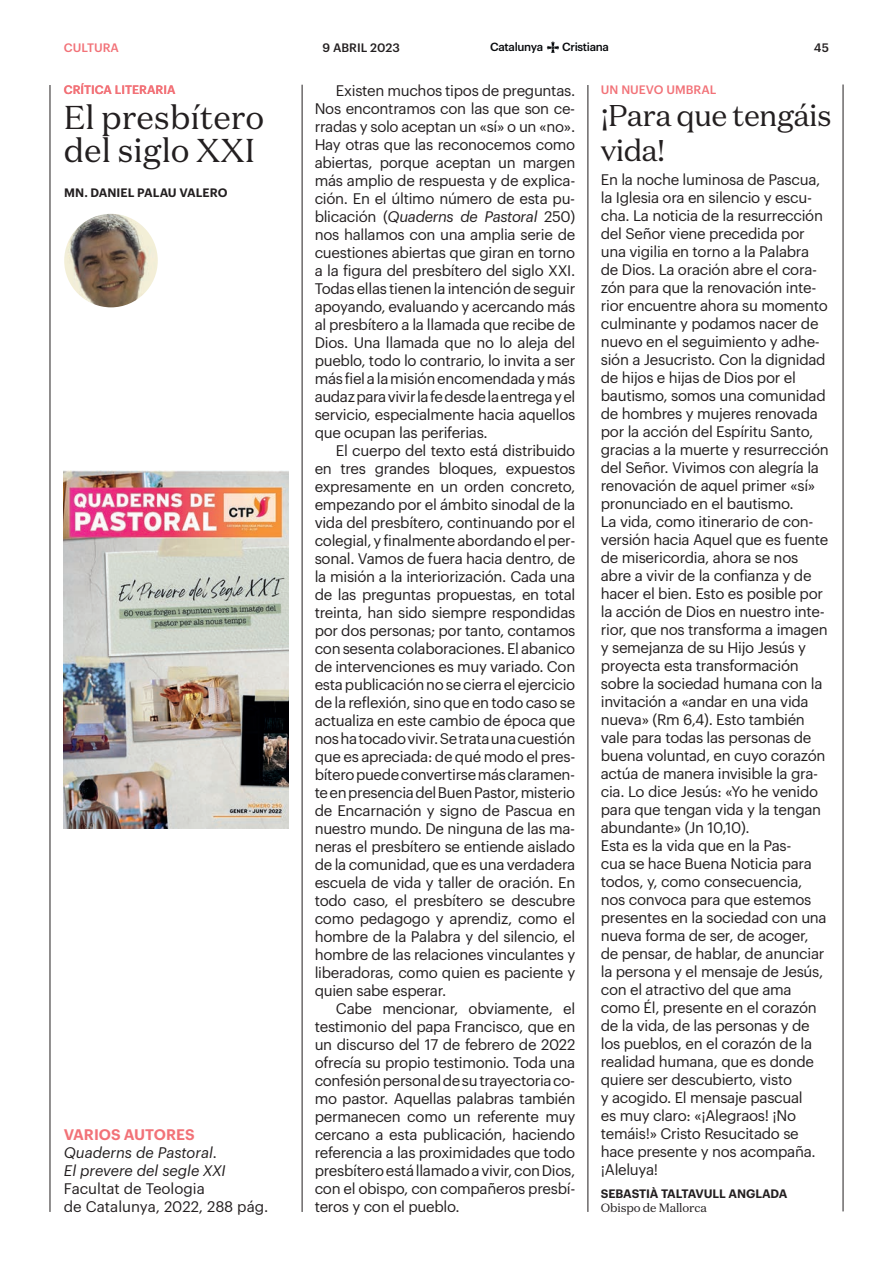
<style>
.page{position:relative;width:893px;height:1263px;background:#fff}
.page>*{position:absolute;margin:0;border:0;box-sizing:border-box;transform-origin:0 0}
.t1{font:33px/33px "Domaine Text";color:#231f20}
.t2{font:30px/34.5px "Domaine Text";letter-spacing:-.02em;color:#231f20}
.t3{font:15px/18px "Graphik";letter-spacing:-.02em;color:#231f20;text-align:justify}
.t4{font:15px/18px "Graphik";color:#231f20}
.t5{font:italic 15px/18px "Graphik";color:#231f20}
.t6{font:600 15px "Graphik";color:#f27278}
.t7{font:600 12px "Graphik";letter-spacing:-.005em;color:#231f20}
.t8{font:500 12px "Graphik";color:#f27278}
.t9{font:12px "Domaine Text";letter-spacing:-.01em;color:#231f20}
.t10{font:500 12px "Graphik";color:#231f20}
.t11{font:500 11.55px "Graphik";letter-spacing:-.03em;color:#07090c}
.s1{font-style:italic}
</style>
<div class="page">
<svg style="left:547px;top:42px;width:12px;height:11px"></svg>
<hr style="left:843px;top:85px;width:1px;height:1126px;background:#231f20">
<hr style="left:50px;top:85px;width:1px;height:1127px;background:#231f20">
<hr style="left:588px;top:85px;width:1px;height:1127px;background:#231f20">
<hr style="left:302px;top:85px;width:1px;height:1127px;background:#231f20">
<img style="left:64px;top:471px;width:225px;height:358px">
<img style="left:64px;top:214px;width:94px;height:93px;border-radius:47px">
<p class="t10" style="left:322px;top:38px;width:79px">9 ABRIL 2023</p>
<p class="t11" style="left:490px;top:38px;width:54px">Catalunya</p>
<p class="t11" style="left:562px;top:38px;width:48px">Cristiana</p>
<p class="t10" style="left:814px;top:38px;width:17px">45</p>
<p class="t8" style="left:601px;top:81px;width:117px">UN NUEVO UMBRAL</p>
<p class="t8" style="left:64px;top:39px;width:57px">CULTURA</p>
<p class="t8" style="left:64px;top:81px;width:113px">CRÍTICA LITERARIA</p>
<p class="t3" style="left:315px;top:81px;width:262px;text-indent:21px">Existen muchos tipos de preguntas.<br>Nos encontramos con las que son ce&shy;rradas y solo aceptan un «sí» o un «no».<br>Hay otras que las reconocemos como abiertas, porque aceptan un margen más amplio de respuesta y de explica&shy;ción. En el último número de esta pu&shy;blicación (<span class="s1">Quaderns de Pastoral</span> 250) nos hallamos con una amplia serie de cuestiones abiertas que giran en torno a la figura del presbítero del siglo XXI.<br>Todas ellas tienen la intención de seguir apoyando, evaluando y acercando más al presbítero a la llamada que recibe de Dios. Una llamada que no lo aleja del pueblo, todo lo contrario, lo invita a ser más fiel a la misión encomendada y más audaz para vivir la fe desde la entrega y el servicio, especialmente hacia aquellos que ocupan las periferias.</p>
<p class="t3" style="left:315px;top:441px;width:262px;text-indent:21px">El cuerpo del texto está distribuido en tres grandes bloques, expuestos expresamente en un orden concreto, empezando por el ámbito sinodal de la vida del presbítero, continuando por el colegial, y finalmente abordando el per&shy;sonal. Vamos de fuera hacia dentro, de la misión a la interiorización. Cada una de las preguntas propuestas, en total treinta, han sido siempre respondidas por dos personas; por tanto, contamos con sesenta colaboraciones. El abanico de intervenciones es muy variado. Con esta publicación no se cierra el ejercicio de la reflexión, sino que en todo caso se actualiza en este cambio de época que nos ha tocado vivir. Se trata una cuestión que es apreciada: de qué modo el pres&shy;bítero puede convertirse más claramen&shy;te en presencia del Buen Pastor, misterio de Encarnación y signo de Pascua en nuestro mundo. De ninguna de las ma&shy;neras el presbítero se entiende aislado de la comunidad, que es una verdadera escuela de vida y taller de oración. En todo caso, el presbítero se descubre como pedagogo y aprendiz, como el hombre de la Palabra y del silencio, el hombre de las relaciones vinculantes y liberadoras, como quien es paciente y quien sabe esperar.</p>
<p class="t3" style="left:315px;top:999px;width:262px;text-indent:21px">Cabe mencionar, obviamente, el testimonio del papa Francisco, que en un discurso del 17 de febrero de 2022 ofrecía su propio testimonio. Toda una confesión personal de su trayectoria co&shy;mo pastor. Aquellas palabras también permanecen como un referente muy cercano a esta publicación, haciendo referencia a las proximidades que todo presbítero está llamado a vivir, con Dios, con el obispo, con compañeros presbí&shy;teros y con el pueblo.</p>
<h2 class="t2" style="left:601px;top:98px;width:232px">¡Para que tengáis vida!</h2>
<h1 class="t1" style="left:64px;top:100px;width:202px">El presbítero del siglo XXI</h1>
<p class="t3" style="left:601px;top:170px;width:229px;text-align:left">En la noche luminosa de Pascua, la Iglesia ora en silencio y escu&shy;cha. La noticia de la resurrección del Señor viene precedida por una vigilia en torno a la Palabra de Dios. La oración abre el cora&shy;zón para que la renovación inte&shy;rior encuentre ahora su momento culminante y podamos nacer de nuevo en el seguimiento y adhe&shy;sión a Jesucristo. Con la dignidad de hijos e hijas de Dios por el bautismo, somos una comunidad de hombres y mujeres renovada por la acción del Espíritu Santo, gracias a la muerte y resurrección del Señor. Vivimos con alegría la renovación de aquel primer «sí» pronunciado en el bautismo.<br>La vida, como itinerario de con&shy;versión hacia Aquel que es fuente de misericordia, ahora se nos abre a vivir de la confianza y de hacer el bien. Esto es posible por la acción de Dios en nuestro inte&shy;rior, que nos transforma a imagen y semejanza de su Hijo Jesús y proyecta esta transformación sobre la sociedad humana con la invitación a «andar en una vida nueva» (Rm 6,4). Esto también vale para todas las personas de buena voluntad, en cuyo corazón actúa de manera invisible la gra&shy;cia. Lo dice Jesús: «Yo he venido para que tengan vida y la tengan abundante» (Jn 10,10).<br>Esta es la vida que en la Pas-<br>cua se hace Buena Noticia para todos, y, como consecuencia, nos convoca para que estemos presentes en la sociedad con una nueva forma de ser, de acoger, de pensar, de hablar, de anunciar la persona y el mensaje de Jesús, con el atractivo del que ama como Él, presente en el corazón de la vida, de las personas y de los pueblos, en el corazón de la realidad humana, que es donde quiere ser descubierto, visto<br>y acogido. El mensaje pascual<br>es muy claro: «¡Alegraos! ¡No temáis!» Cristo Resucitado se hace presente y nos acompaña. ¡Aleluya!</p>
<p class="t7" style="left:64px;top:183px;width:165px">MN. DANIEL PALAU VALERO</p>
<p class="t6" style="left:64px;top:1123px;width:132px">VARIOS AUTORES</p>
<p class="t5" style="left:64px;top:1142px;width:163px">Quaderns de Pastoral.<br>El prevere del segle XXI</p>
<p class="t4" style="left:64px;top:1178px;width:206px">Facultat de Teologia<br>de Catalunya, 2022, 288 pág.</p>
<p class="t7" style="left:601px;top:1185px;width:188px">SEBASTIÀ TALTAVULL ANGLADA</p>
<p class="t9" style="left:601px;top:1200px;width:108px">Obispo de Mallorca</p>
</div>
